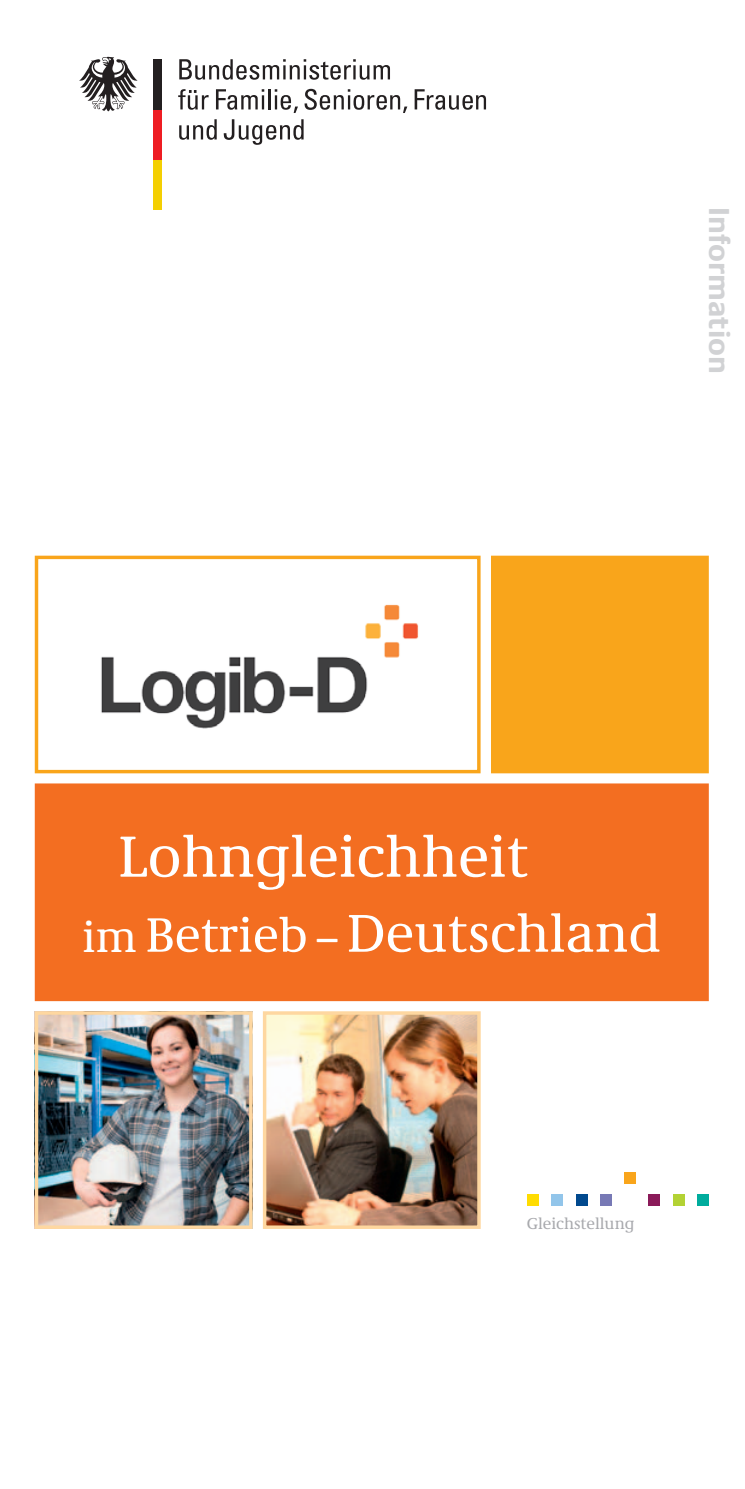
<style>
.page{position:relative;width:745px;height:1489px;background:#fff}
.page>*{position:absolute;margin:0;border:0;box-sizing:border-box;transform-origin:0 0}
.t1{font:60px "Neue Demos";color:#fff}
.t2{font:55px "Neue Demos";color:#fff}
.t3{font:700 30px "Neue Praxis";color:#d1d2d4}
.t4{font:16.5px "Neue Demos";color:#a8a9ad}
.s1{font-size:45px}
.s2{font-size:50px}
</style>
<div class="page">
<svg style="left:179px;top:119px;width:37px;height:21px"></svg>
<svg style="left:223px;top:119px;width:80px;height:26px"></svg>
<svg style="left:178px;top:89px;width:30px;height:21px"></svg>
<svg style="left:216px;top:89px;width:48px;height:21px"></svg>
<hr style="left:268px;top:89px;width:2px;height:20px;background:#231f20">
<svg style="left:274px;top:89px;width:24px;height:24px"></svg>
<svg style="left:304px;top:89px;width:103px;height:24px"></svg>
<svg style="left:414px;top:89px;width:71px;height:21px"></svg>
<svg style="left:179px;top:59px;width:211px;height:21px"></svg>
<div style="left:153px;top:159px;width:8px;height:50px;background:#f4cf02"></div>
<div style="left:153px;top:109px;width:8px;height:50px;background:#ee1d23"></div>
<div style="left:153px;top:59px;width:8px;height:50px;background:#231f20"></div>
<svg style="left:79px;top:57px;width:58px;height:54px"></svg>
<img style="left:39px;top:1015px;width:209px;height:209px">
<div style="left:35px;top:1011px;width:217px;height:217px;border:3px solid #fed7a0"></div>
<img style="left:267px;top:1015px;width:209px;height:209px">
<div style="left:263px;top:1011px;width:217px;height:217px;border:3px solid #fed7a0"></div>
<div style="left:490px;top:555px;width:218px;height:218px;background:#f9a51b;border:3px solid #f9a51b"></div>
<div style="left:35px;top:783px;width:673px;height:218px;background:#f36e21"></div>
<div style="left:527px;top:1194px;width:11px;height:12px;background:#ffdc01"></div>
<div style="left:551px;top:1194px;width:12px;height:12px;background:#92c5ea"></div>
<div style="left:575px;top:1194px;width:12px;height:12px;background:#01498e"></div>
<div style="left:599px;top:1194px;width:12px;height:12px;background:#7779b5"></div>
<div style="left:624px;top:1171px;width:11px;height:12px;background:#f9a51b"></div>
<div style="left:648px;top:1194px;width:12px;height:12px;background:#8a1a59"></div>
<div style="left:672px;top:1194px;width:12px;height:12px;background:#b3d234"></div>
<div style="left:696px;top:1194px;width:12px;height:12px;background:#00ac9d"></div>
<div style="left:35px;top:555px;width:445px;height:218px;background:#fff;border:3px solid #f9a51b"></div>
<img style="left:101px;top:604px;width:318px;height:125px">
<p class="t3" style="left:737px;top:207px;width:168px;rotate:90deg">Information</p>
<p class="t1" style="left:118px;top:820px;width:411px">Lohngleichheit</p>
<p class="t2" style="left:82px;top:899px;width:579px"><span class="s1">im</span> <span class="s2">Betrieb</span> <span class="s1">–</span> Deutschland</p>
<p class="t4" style="left:526px;top:1213px;width:109px">Gleichstellung</p>
</div>
